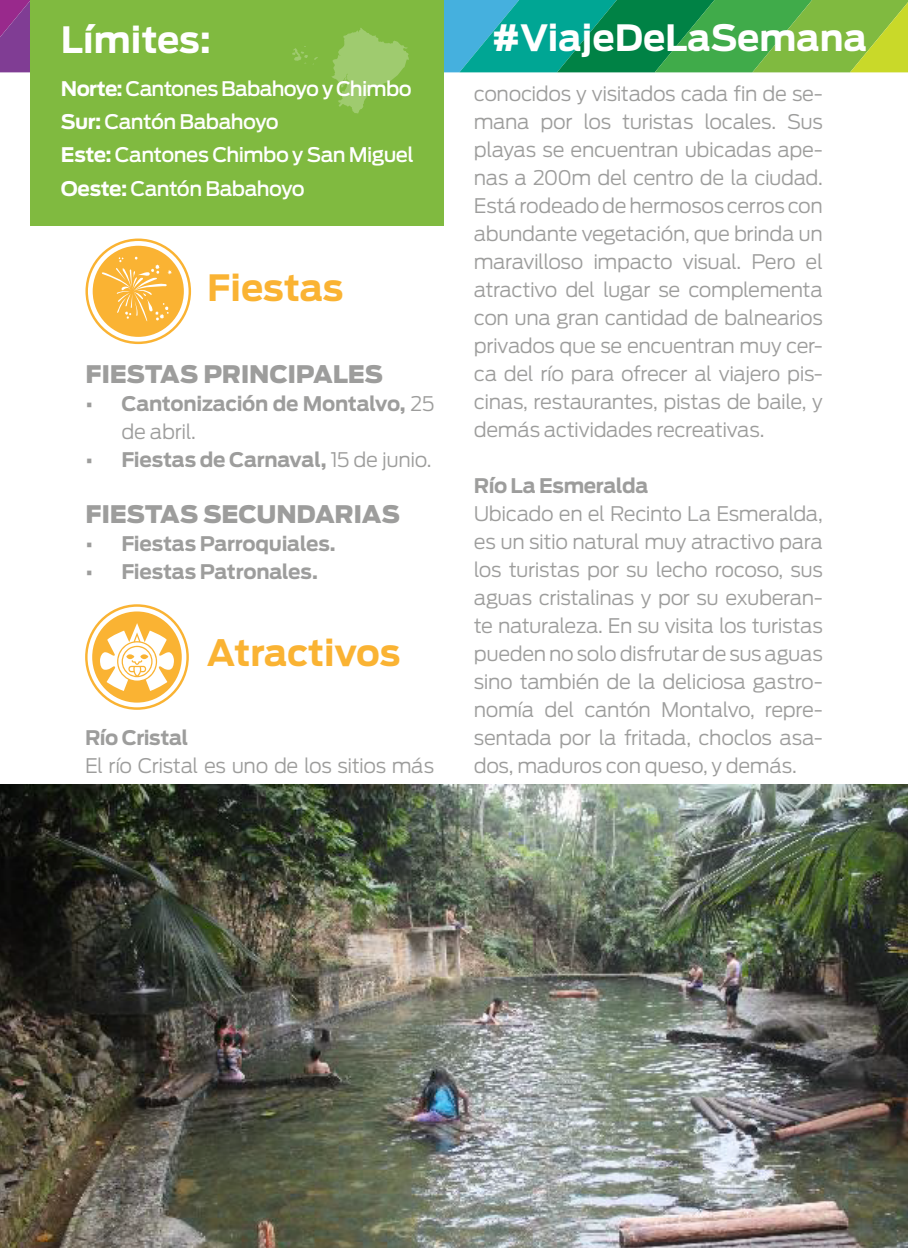
<style>
.page{position:relative;width:908px;height:1248px;background:#fff}
.page>*{position:absolute;margin:0;border:0;box-sizing:border-box;transform-origin:0 0}
.t1{font:700 60px "Antenna";color:#fff}
.t2{font:700 36px "Antenna";color:#fff}
.t3{font:700 36px "Antenna";color:#fab333}
.t4{font:900 24px "Antenna";letter-spacing:-.01em;color:#9d9d9c}
.t5{font:300 20px/28px "Antenna";letter-spacing:-.02em;color:#9d9d9c;text-align:justify}
.t6{font:700 20px/28px "Antenna";letter-spacing:-.015em;color:#9d9d9c}
.t7{font:500 20px/33.4px "Antenna";letter-spacing:-.03em;color:#fff}
.s1{font-weight:700}
.s2{font-weight:300}
</style>
<div class="page">
<svg style="left:85px;top:238px;width:106px;height:106px"></svg>
<svg style="left:85px;top:604px;width:104px;height:105px"></svg>
<div style="left:30px;top:0;width:413px;height:225px;background:#80ba40"></div>
<svg style="left:0;top:0;width:907px;height:113px"></svg>
<img style="left:0;top:784px;width:907px;height:463px">
<h1 class="t1" style="left:39px;top:0;width:40px">3</h1>
<p class="t7" style="left:61px;top:72px;width:354px"><span class="s1">Norte:</span> Cantones Babahoyo y Chimbo<br><span class="s1">Sur:</span> Cantón Babahoyo<br><span class="s1">Este:</span> Cantones Chimbo y San Miguel<br><span class="s1">Oeste:</span> Cantón Babahoyo</p>
<h2 class="t2" style="left:61px;top:18px;width:152px">Límites:</h2>
<h2 class="t2" style="left:492px;top:17px;width:376px">#ViajeDeLaSemana</h2>
<p class="t5" style="left:473px;top:79px;width:350px">conocidos y visitados cada fin de se&shy;mana por los turistas locales. Sus playas se encuentran ubicadas ape&shy;nas a 200m del centro de la ciudad.<br>Está rodeado de hermosos cerros con abundante vegetación, que brinda un maravilloso impacto visual. Pero el atractivo del lugar se complementa con una gran cantidad de balnearios privados que se encuentran muy cer&shy;ca del río para ofrecer al viajero pis&shy;cinas, restaurantes, pistas de baile, y demás actividades recreativas.</p>
<p class="t6" style="left:473px;top:471px;width:176px">Río La Esmeralda</p>
<p class="t5" style="left:473px;top:499px;width:350px">Ubicado en el Recinto La Esmeralda, es un sitio natural muy atractivo para los turistas por su lecho rocoso, sus aguas cristalinas y por su exuberan&shy;te naturaleza. En su visita los turistas pueden no solo disfrutar de sus aguas sino también de la deliciosa gastro&shy;nomía del cantón Montalvo, repre&shy;sentada por la fritada, choclos asa&shy;dos, maduros con queso, y demás.</p>
<h2 class="t3" style="left:207px;top:266px;width:138px">Fiestas</h2>
<p class="t4" style="left:85px;top:359px;width:299px">FIESTAS PRINCIPALES</p>
<p class="t6" style="left:121px;top:389px;width:314px;text-indent:-36px">• Cantonización de Montalvo, <span class="s2">25 de abril.</span></p>
<p class="t6" style="left:85px;top:445px;width:347px">• Fiestas de Carnaval, <span class="s2">15 de junio.</span></p>
<p class="t4" style="left:85px;top:499px;width:316px">FIESTAS SECUNDARIAS</p>
<p class="t6" style="left:85px;top:529px;width:251px">• Fiestas Parroquiales.</p>
<p class="t6" style="left:85px;top:557px;width:234px">• Fiestas Patronales.</p>
<h2 class="t3" style="left:207px;top:631px;width:195px">Atractivos</h2>
<p class="t6" style="left:85px;top:723px;width:105px">Río Cristal</p>
<p class="t5" style="left:85px;top:751px;width:350px">El río Cristal es uno de los sitios más</p>
</div>
